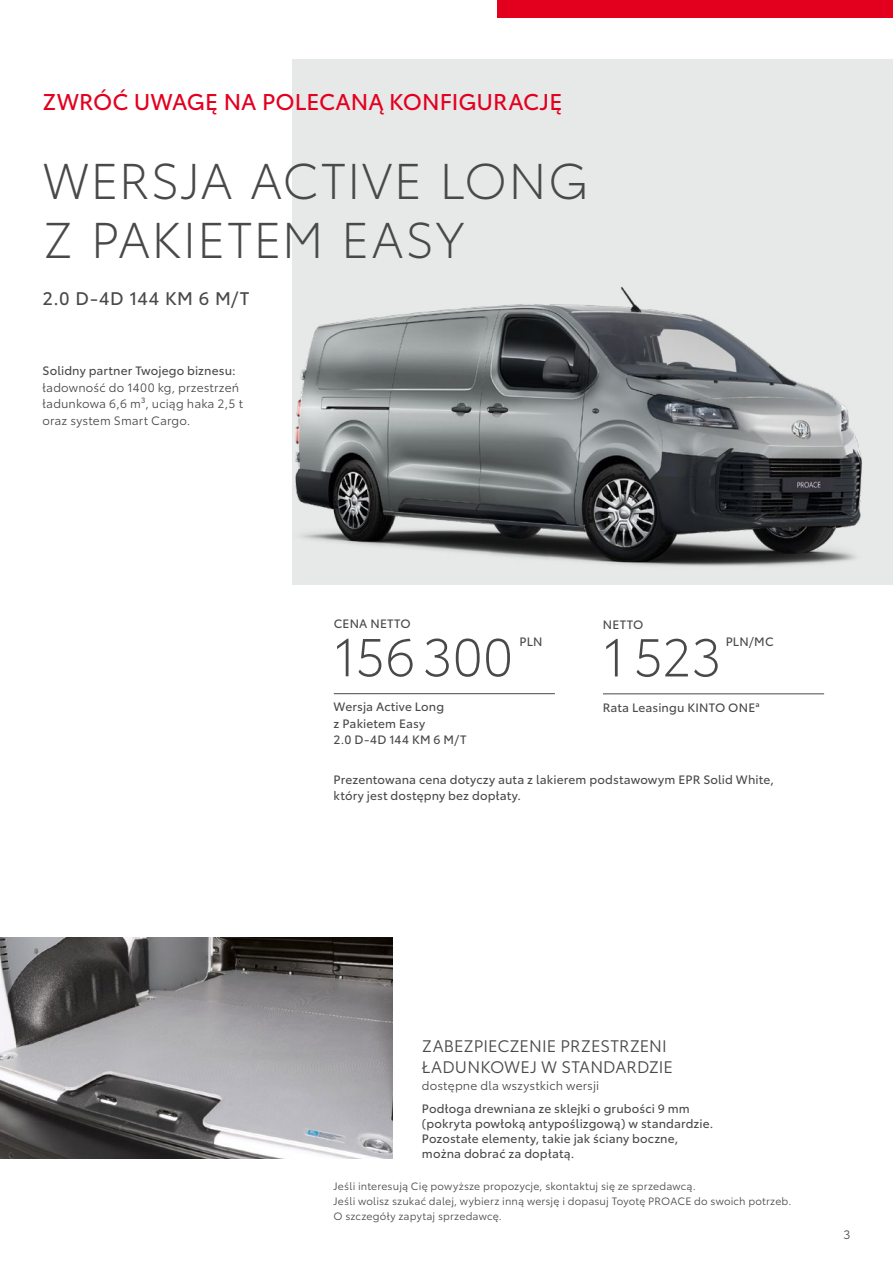
<style>
.page{position:relative;width:893px;height:1263px;background:#fff}
.page>*{position:absolute;margin:0;border:0;box-sizing:border-box;transform-origin:0 0}
.t1{font:300 52.5px "Toyota Type";color:#494948}
.t2{font:300 49.5px/59.4px "Toyota Type";letter-spacing:.02em;color:#494948}
.t3{font:22.5px "Toyota Type";color:#e3001f}
.t4{font:18px "Toyota Type";letter-spacing:.03em;color:#494948}
.t5{font:16.5px/21.6px "Toyota Type";letter-spacing:.005em;color:#494948}
.t6{font:12px/15px "Toyota Type";letter-spacing:.015em;color:#494948}
.t7{font:12px/16.5px "Toyota Type";letter-spacing:.01em;color:#494948}
.t8{font:10.5px/15px "Toyota Type";letter-spacing:.015em;color:#494948}
</style>
<div class="page">
<div style="left:292px;top:60px;width:601px;height:525px;background:#e7e8e8"></div>
<div style="left:497px;top:0;width:396px;height:17px;background:#e3001f"></div>
<img style="left:0;top:937px;width:392px;height:221px">
<img style="left:295px;top:286px;width:567px;height:280px">
<hr style="left:334px;top:693px;width:221px;height:1px;background:#494948">
<hr style="left:603px;top:694px;width:221px;height:1px;background:#494948">
<h3 class="t3" style="left:43px;top:86px;width:521px">ZWRÓĆ UWAGĘ NA POLECANĄ KONFIGURACJĘ</h3>
<h2 class="t2" style="left:43px;top:148px;width:548px">WERSJA ACTIVE LONG<br>Z PAKIETEM EASY</h2>
<h3 class="t4" style="left:43px;top:285px;width:209px">2.0 D-4D 144 KM 6 M/T</h3>
<p class="t6" style="left:43px;top:363px;width:195px">Solidny partner Twojego biznesu:</p>
<p class="t7" style="left:43px;top:378px;width:202px">ładowność do 1400 kg, przestrzeń ładunkowa 6,6 m³, uciąg haka 2,5 t oraz system Smart Cargo.</p>
<p class="t6" style="left:334px;top:615px;width:79px">CENA NETTO</p>
<p class="t6" style="left:603px;top:616px;width:42px">NETTO</p>
<h1 class="t1" style="left:334px;top:619px;width:181px">156300</h1>
<p class="t6" style="left:519px;top:633px;width:25px">PLN</p>
<h1 class="t1" style="left:603px;top:619px;width:120px">1523</h1>
<p class="t6" style="left:726px;top:633px;width:49px">PLN/MC</p>
<p class="t6" style="left:334px;top:698px;width:134px;line-height:16.5px">Wersja Active Long<br>z Pakietem Easy<br>2.0 D-4D 144 KM 6 M/T</p>
<p class="t6" style="left:603px;top:699px;width:159px">Rata Leasingu KINTO ONEª</p>
<p class="t6" style="left:334px;top:770px;width:442px;line-height:16.5px">Prezentowana cena dotyczy auta z lakierem podstawowym EPR Solid White, który jest dostępny bez dopłaty.</p>
<h3 class="t5" style="left:422px;top:1034px;width:253px">ZABEZPIECZENIE PRZESTRZENI<br>ŁADUNKOWEJ W STANDARDZIE</h3>
<p class="t7" style="left:422px;top:1076px;width:179px">dostępne dla wszystkich wersji</p>
<p class="t6" style="left:422px;top:1101px;width:293px">Podłoga drewniana ze sklejki o grubości 9 mm (pokryta powłoką antypoślizgową) w standardzie.<br>Pozostałe elementy, takie jak ściany boczne, można dobrać za dopłatą.</p>
<p class="t8" style="left:333px;top:1178px;width:459px">Jeśli interesują Cię powyższe propozycje, skontaktuj się ze sprzedawcą.<br>Jeśli wolisz szukać dalej, wybierz inną wersję i dopasuj Toyotę PROACE do swoich potrzeb.<br>O szczegóły zapytaj sprzedawcę.</p>
<p class="t7" style="left:843px;top:1225px;width:8px">3</p>
</div>
